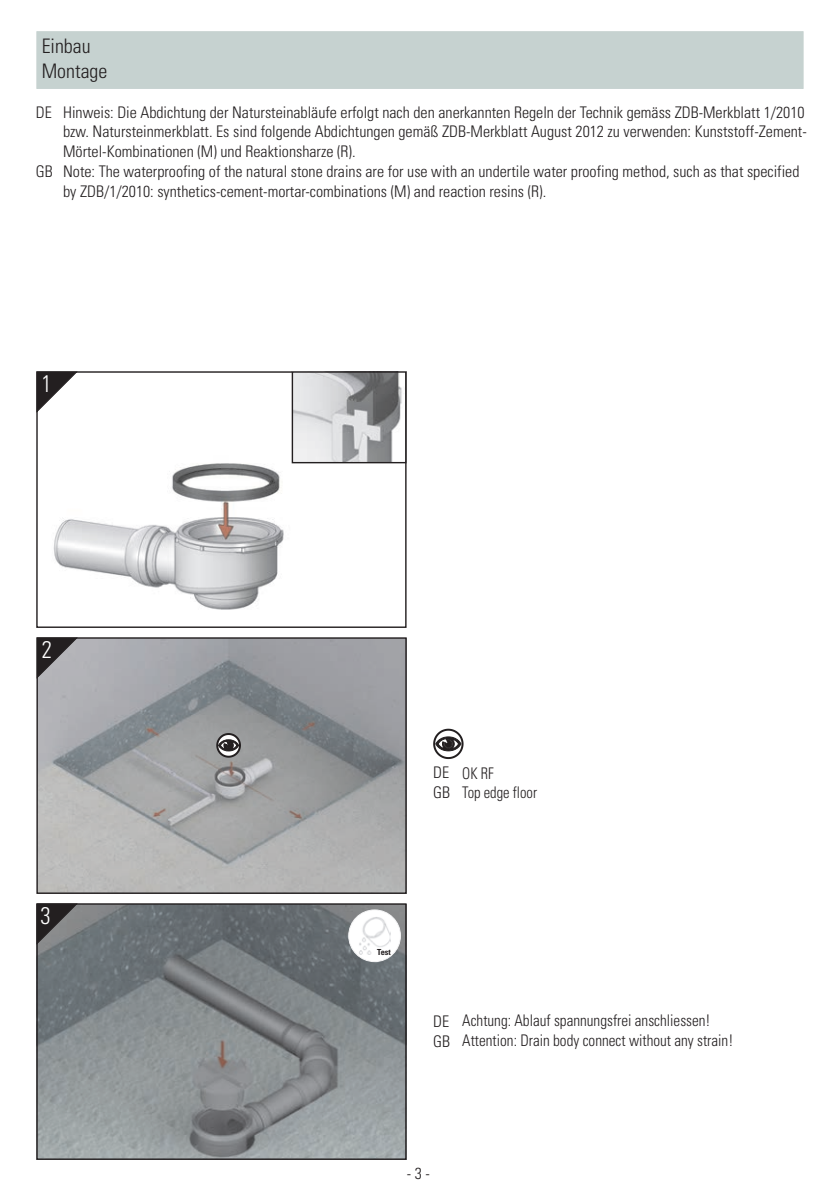
<style>
.page{position:relative;width:840px;height:1191px;background:#fff}
.page>*{position:absolute;margin:0;border:0;box-sizing:border-box;transform-origin:0 0}
.t1{font:24px "Univers Com 47 Light Cond";color:#fff;scale:.95 1}
.t2{font:20px/24.8px "Univers Com 47 Light Cond";color:#231f20}
.t3{font:16px/19.8px "Univers Com 47 Light Cond";color:#231f20}
.t4{font:16px/19.8px "Univers Com 47 Light Cond";color:#231f20;scale:.95 1}
.t5{font:16px/19.8px "Univers Com 47 Light Cond";color:#231f20;scale:.91 1}
.t6{font:8.4px "Univers Com 67 Bold Cond";color:#231f20}
</style>
<div class="page">
<img style="left:38px;top:639px;width:366px;height:253px">
<img style="left:38px;top:905px;width:366px;height:252px">
<img style="left:53px;top:463px;width:246px;height:147px">
<div style="left:37px;top:31px;width:765px;height:58px;background:#c6d2d0"></div>
<div style="left:36px;top:371px;width:370px;height:257px;border:1px solid #231f20"></div>
<svg style="left:36px;top:371px;width:42px;height:41px"></svg>
<div style="left:36px;top:903px;width:370px;height:256px;border:1px solid #231f20"></div>
<svg style="left:36px;top:903px;width:42px;height:41px;background:#525253"></svg>
<svg style="left:38px;top:639px;width:40px;height:39px;background:#6f6d70"></svg>
<img style="left:293px;top:373px;width:109px;height:88px">
<div style="left:291px;top:371px;width:115px;height:92px;border:1px solid #231f20"></div>
<div style="left:36px;top:637px;width:370px;height:257px;border:1px solid #231f20"></div>
<svg style="left:216px;top:733px;width:25px;height:24px"></svg>
<svg style="left:433px;top:728px;width:30px;height:31px"></svg>
<div style="left:348px;top:909px;width:52px;height:52px;background:#fff;border:1px solid #f5f5f6;border-radius:50%"></div>
<img style="left:358px;top:917px;width:32px;height:38px">
<p class="t2" style="left:42px;top:36px;width:67px">Einbau<br>Montage</p>
<p class="t3" style="left:36px;top:104px;width:17px">DE</p>
<p class="t3" style="left:36px;top:164px;width:18px">GB</p>
<p class="t3" style="left:63px;top:104px;width:744px">Hinweis: Die Abdichtung der Natursteinabläufe erfolgt nach den anerkannten Regeln der Technik gemäss ZDB-Merkblatt 1/2010 bzw. Natursteinmerkblatt. Es sind folgende Abdichtungen gemäß ZDB-Merkblatt August 2012 zu verwenden: Kunststoff-Zement-Mörtel-Kombinationen (M) und Reaktionsharze (R).<br>Note: The waterproofing of the natural stone drains are for use with an undertile water proofing method, such as that specified by ZDB/1/2010: synthetics-cement-mortar-combinations (M) and reaction resins (R).</p>
<h1 class="t1" style="left:42px;top:374px;width:12px">1</h1>
<h1 class="t1" style="left:42px;top:640px;width:12px">2</h1>
<h1 class="t1" style="left:41px;top:906px;width:12px">3</h1>
<p class="t3" style="left:433px;top:765px;width:18px">DE<br>GB</p>
<p class="t5" style="left:462px;top:765px;width:84px">OK RF<br>Top edge floor</p>
<p class="t6" style="left:377px;top:949px;width:15px">Test</p>
<p class="t3" style="left:433px;top:1013px;width:18px">DE<br>GB</p>
<p class="t4" style="left:462px;top:1012px;width:287px">Achtung: Ablauf spannungsfrei anschliessen!<br>Attention: Drain body connect without any strain!</p>
<p class="t3" style="left:406px;top:1165px;width:25px">- 3 -</p>
</div>
